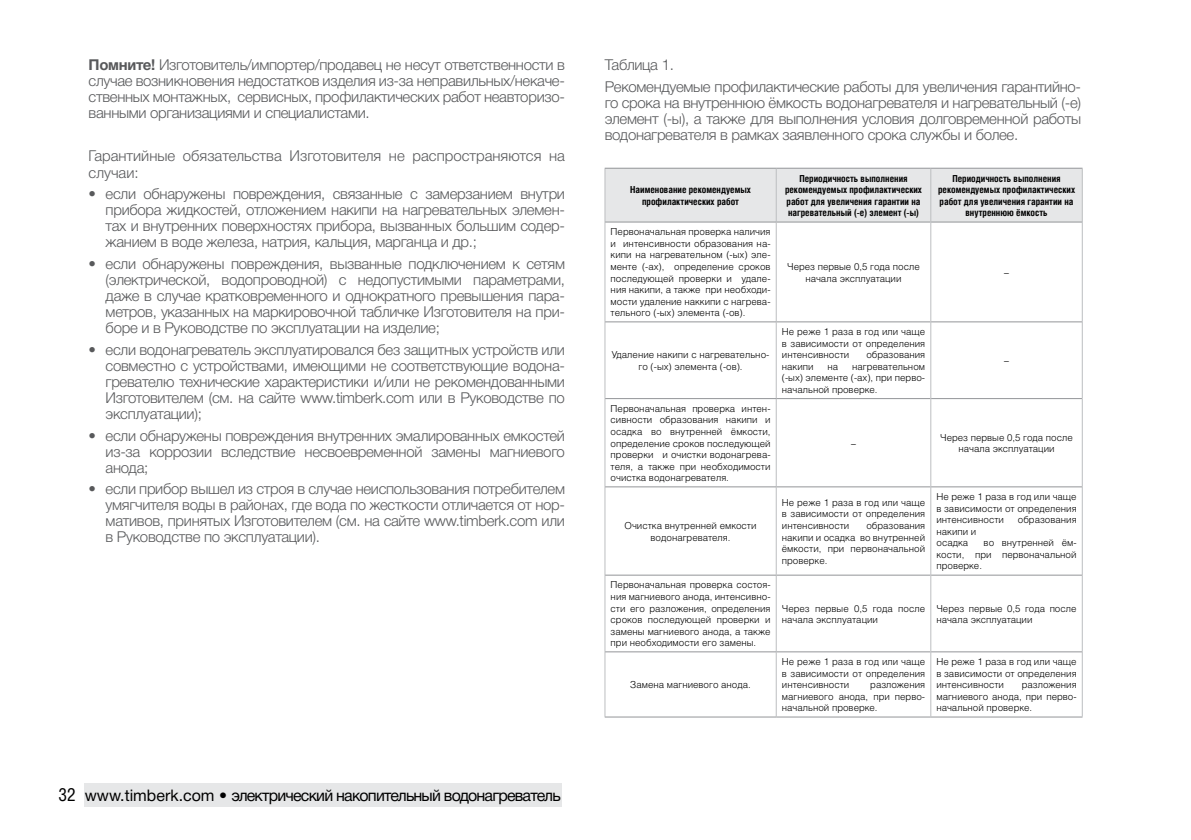
<style>
.page{position:relative;width:1191px;height:840px;background:#fff}
.page>*{position:absolute;margin:0;border:0;box-sizing:border-box;transform-origin:0 0}
.t1{font:16px "Helvetica Neue Cyr";letter-spacing:-.05em;color:#000}
.t2{font:300 15px/16px "Helvetica Neue Cyr";letter-spacing:-.02em;color:#58595b;text-align:justify}
.t3{font:300 15px/16px "Helvetica Neue Cyr";color:#58595b}
.t4{font:9.6px/11.6px "Helios Light C";color:#000;text-align:justify}
.t5{font:700 9.6px/11.6px "Helios Cond C";color:#000;text-align:center}
.s1{font-weight:700}
.s2{font-family:"Helios Cond C";font-size:18px}
</style>
<div class="page">
<div style="left:84px;top:782px;width:477px;height:24px;background:#e6e7e8"></div>
<div style="left:605px;top:168px;width:171px;height:54px;background:#e6e7e8"></div>
<div style="left:777px;top:169px;width:305px;height:52px;background:#e6e7e8"></div>
<hr style="left:776px;top:321px;width:154px;height:1px;background:#939598">
<hr style="left:931px;top:321px;width:151px;height:1px;background:#939598">
<hr style="left:776px;top:398px;width:154px;height:1px;background:#939598">
<hr style="left:931px;top:398px;width:151px;height:1px;background:#939598">
<hr style="left:776px;top:486px;width:154px;height:1px;background:#939598">
<hr style="left:931px;top:486px;width:151px;height:1px;background:#939598">
<hr style="left:776px;top:168px;width:154px;height:1px;background:#939598">
<hr style="left:930px;top:168px;width:152px;height:1px;background:#939598">
<hr style="left:776px;top:221px;width:154px;height:1px;background:#939598">
<hr style="left:931px;top:221px;width:151px;height:1px;background:#939598">
<hr style="left:776px;top:574px;width:154px;height:1px;background:#939598">
<hr style="left:931px;top:574px;width:151px;height:1px;background:#939598">
<hr style="left:776px;top:651px;width:154px;height:1px;background:#939598">
<hr style="left:931px;top:651px;width:151px;height:1px;background:#939598">
<hr style="left:776px;top:716px;width:154px;height:1px;background:#939598">
<hr style="left:930px;top:716px;width:152px;height:1px;background:#939598">
<hr style="left:930px;top:222px;width:1px;height:100px;background:#bcbec0">
<hr style="left:1082px;top:222px;width:1px;height:100px;background:#bcbec0">
<hr style="left:930px;top:322px;width:1px;height:76px;background:#bcbec0">
<hr style="left:1082px;top:322px;width:1px;height:76px;background:#bcbec0">
<hr style="left:930px;top:398px;width:1px;height:88px;background:#bcbec0">
<hr style="left:1082px;top:398px;width:1px;height:88px;background:#bcbec0">
<hr style="left:930px;top:168px;width:1px;height:54px;background:#bcbec0">
<hr style="left:1082px;top:168px;width:1px;height:54px;background:#bcbec0">
<hr style="left:930px;top:486px;width:1px;height:89px;background:#bcbec0">
<hr style="left:1082px;top:486px;width:1px;height:89px;background:#bcbec0">
<hr style="left:930px;top:575px;width:1px;height:76px;background:#bcbec0">
<hr style="left:1082px;top:575px;width:1px;height:76px;background:#bcbec0">
<hr style="left:930px;top:651px;width:1px;height:65px;background:#bcbec0">
<hr style="left:1082px;top:651px;width:1px;height:65px;background:#bcbec0">
<hr style="left:604px;top:222px;width:1px;height:100px;background:#bcbec0">
<hr style="left:604px;top:322px;width:1px;height:76px;background:#bcbec0">
<hr style="left:604px;top:398px;width:1px;height:88px;background:#bcbec0">
<hr style="left:604px;top:486px;width:1px;height:89px;background:#bcbec0">
<hr style="left:604px;top:575px;width:1px;height:76px;background:#bcbec0">
<hr style="left:604px;top:651px;width:1px;height:65px;background:#bcbec0">
<hr style="left:776px;top:222px;width:1px;height:99px;background:#bcbec0">
<hr style="left:776px;top:322px;width:1px;height:76px;background:#bcbec0">
<hr style="left:776px;top:399px;width:1px;height:87px;background:#bcbec0">
<hr style="left:776px;top:487px;width:1px;height:87px;background:#bcbec0">
<hr style="left:776px;top:575px;width:1px;height:76px;background:#bcbec0">
<hr style="left:776px;top:652px;width:1px;height:64px;background:#bcbec0">
<hr style="left:605px;top:321px;width:171px;height:1px;background:#939598">
<hr style="left:605px;top:398px;width:171px;height:1px;background:#939598">
<hr style="left:605px;top:486px;width:171px;height:1px;background:#939598">
<hr style="left:605px;top:574px;width:171px;height:1px;background:#939598">
<hr style="left:605px;top:651px;width:171px;height:1px;background:#939598">
<hr style="left:604px;top:716px;width:172px;height:1px;background:#939598">
<hr style="left:604px;top:168px;width:1px;height:54px;background:#bcbec0">
<hr style="left:604px;top:168px;width:172px;height:1px;background:#939598">
<hr style="left:776px;top:168px;width:1px;height:53px;background:#bcbec0">
<hr style="left:605px;top:221px;width:171px;height:1px;background:#939598">
<p class="t2" style="left:89px;top:57px;width:478px"><span class="s1">Помните!</span> Изготовитель/импортер/продавец не несут ответственности в случае возникновения недостатков изделия из-за неправильных/некаче&shy;ственных монтажных, сервисных, профилактических работ неавторизо&shy;ванными организациями и специалистами.</p>
<p class="t3" style="left:89px;top:148px;width:478px">Гарантийные обязательства Изготовителя не распространяются на случаи:</p>
<p class="t2" style="left:106px;top:186px;width:461px;text-indent:-17px">• если обнаружены повреждения, связанные с замерзанием внутри прибора жидкостей, отложением накипи на нагревательных элемен&shy;тах и внутренних поверхностях прибора, вызванных большим содер&shy;жанием в воде железа, натрия, кальция, марганца и др.;</p>
<p class="t2" style="left:106px;top:256px;width:461px;text-indent:-17px">• если обнаружены повреждения, вызванные подключением к сетям (электрической, водопроводной) с недопустимыми параметрами, даже в случае кратковременного и однократного превышения пара&shy;метров, указанных на маркировочной табличке Изготовителя на при&shy;боре и в Руководстве по эксплуатации на изделие;</p>
<p class="t2" style="left:106px;top:341px;width:461px;text-indent:-17px">• если водонагреватель эксплуатировался без защитных устройств или совместно с устройствами, имеющими не соответствующие водона&shy;гревателю технические характеристики и/или не рекомендованными Изготовителем (см. на сайте www.timberk.com или в Руководстве по эксплуатации);</p>
<p class="t2" style="left:106px;top:427px;width:461px;text-indent:-17px">• если обнаружены повреждения внутренних эмалированных емкостей из-за коррозии вследствие несвоевременной замены магниевого анода;</p>
<p class="t2" style="left:106px;top:481px;width:461px;text-indent:-17px">• если прибор вышел из строя в случае неиспользования потребителем умягчителя воды в районах, где вода по жесткости отличается от нор&shy;мативов, принятых Изготовителем (см. на сайте www.timberk.com или в Руководстве по эксплуатации).</p>
<p class="t1" style="left:58px;top:786px;width:504px"><span class="s2">32</span> www.timberk.com • электрический накопительный водонагреватель</p>
<p class="t2" style="left:604px;top:54px;width:478px;line-height:21.6px">Таблица 1.<br>Рекомендуемые профилактические работы для увеличения гарантийно-</p>
<p class="t2" style="left:604px;top:94px;width:478px">го срока на внутреннюю ёмкость водонагревателя и нагревательный (-е) элемент (-ы), а также для выполнения условия долговременной работы водонагревателя в рамках заявленного срока службы и более.</p>
<p class="t5" style="left:630px;top:184px;width:122px">Наименование рекомендуемых профилактических работ</p>
<p class="t5" style="left:785px;top:172px;width:139px">Периодичность выполнения рекомендуемых профилактических работ для увеличения гарантии на нагревательный (-е) элемент (-ы)</p>
<p class="t5" style="left:938px;top:172px;width:139px">Периодичность выполнения рекомендуемых профилактических работ для увеличения гарантии на внутреннюю ёмкость</p>
<p class="t4" style="left:610px;top:226px;width:161px">Первоначальная проверка наличия и интенсивности образования на&shy;кипи на нагревательном (-ых) эле&shy;менте (-ах), определение сроков последующей проверки и удале&shy;ния накипи, а также при необходи&shy;мости удаление наккипи с нагрева&shy;тельного (-ых) элемента (-ов).</p>
<p class="t4" style="left:787px;top:260px;width:134px;text-align:center">Через первые 0,5 года после начала эксплуатации</p>
<p class="t4" style="left:1004px;top:266px;width:6px">–</p>
<p class="t4" style="left:612px;top:348px;width:159px;text-align:center">Удаление накипи с нагревательно&shy;го (-ых) элемента (-ов).</p>
<p class="t4" style="left:610px;top:402px;width:161px">Первоначальная проверка интен&shy;сивности образования накипи и осадка во внутренней ёмкости, определение сроков последующей проверки и очистки водонагрева&shy;теля, а также при необходимости очистка водонагревателя.</p>
<p class="t4" style="left:624px;top:519px;width:133px;text-align:center">Очистка внутренней емкости водонагревателя.</p>
<p class="t4" style="left:610px;top:578px;width:161px">Первоначальная проверка состоя&shy;ния магниевого анода, интенсивно&shy;сти его разложения, определения сроков последующей проверки и замены магниевого анода, а также при необходимости его замены.</p>
<p class="t4" style="left:630px;top:678px;width:122px">Замена магниевого анода.</p>
<p class="t4" style="left:782px;top:325px;width:145px">Не реже 1 раза в год или чаще в зависимости от определения интенсивности</p>
<p class="t4" style="left:866px;top:348px;width:60px">образования</p>
<p class="t4" style="left:782px;top:360px;width:145px;text-indent:70px">нагревательном (-ых) элементе (-ах), при перво&shy;начальной проверке.</p>
<p class="t4" style="left:782px;top:360px;width:33px">накипи</p>
<p class="t4" style="left:827px;top:360px;width:12px">на</p>
<p class="t4" style="left:1004px;top:354px;width:6px">–</p>
<p class="t4" style="left:940px;top:431px;width:134px;text-align:center">Через первые 0,5 года после начала эксплуатации</p>
<p class="t4" style="left:782px;top:496px;width:145px">Не реже 1 раза в год или чаще в зависимости от определения интенсивности</p>
<p class="t4" style="left:782px;top:519px;width:145px;text-indent:84px">образования накипи и осадка во внутренней ёмкости, при первоначальной проверке.</p>
<p class="t4" style="left:936px;top:490px;width:142px">Не реже 1 раза в год или чаще в зависимости от определения интенсивности</p>
<p class="t4" style="left:1017px;top:513px;width:60px">образования</p>
<p class="t4" style="left:936px;top:525px;width:41px">накипи и осадка</p>
<p class="t4" style="left:936px;top:536px;width:142px;text-indent:47px">во внутренней ём&shy;кости, при первоначальной проверке.</p>
<p class="t4" style="left:782px;top:601px;width:145px">Через первые 0,5 года после начала эксплуатации</p>
<p class="t4" style="left:936px;top:601px;width:142px">Через первые 0,5 года после начала эксплуатации</p>
<p class="t4" style="left:782px;top:655px;width:145px">Не реже 1 раза в год или чаще в зависимости от определения интенсивности</p>
<p class="t4" style="left:782px;top:678px;width:145px;text-indent:88px">разложения магниевого анода, при перво&shy;начальной проверке.</p>
<p class="t4" style="left:936px;top:655px;width:142px">Не реже 1 раза в год или чаще в зависимости от определения интенсивности</p>
<p class="t4" style="left:936px;top:678px;width:142px;text-indent:85px">разложения магниевого анода, при перво&shy;начальной проверке.</p>
</div>
